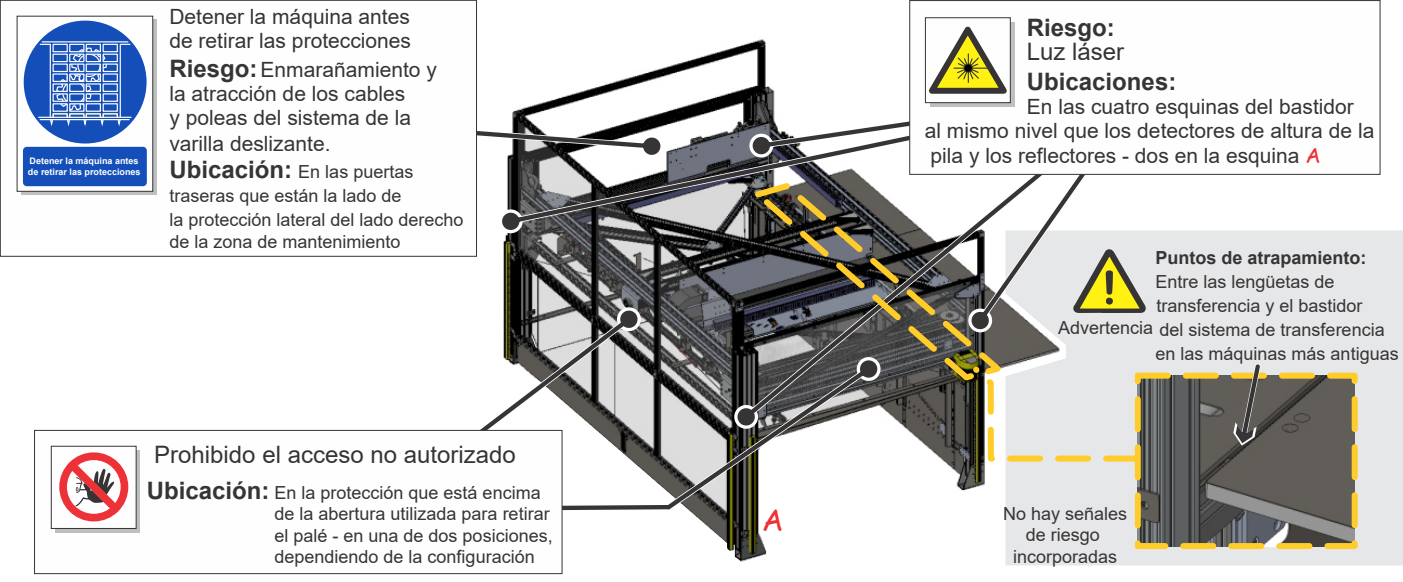
<style>
.page{position:relative;width:1403px;height:582px;background:#fff}
.page>*{position:absolute;margin:0;border:0;box-sizing:border-box;transform-origin:0 0}
.t1{font:30px "Comic Sans MS";color:#ed3237}
.t2{font:24px "Arial";color:#373435}
.t3{font:700 24px "Arial";color:#373435}
.t4{font:21px/24.3px "Arial";color:#373435}
.t5{font:18px/24px "Arial";color:#373435}
.t6{font:700 18px "Arial";color:#373435}
.t7{font:700 9px/10.8px "Arial";color:#fefefe}
.s1{font-weight:700;font-size:24px}
.s2{font-family:"Comic Sans MS";color:#ed3237}
</style>
<div class="page">
<img style="left:495px;top:43px;width:570px;height:532px">
<svg style="left:477px;top:114px;width:22px;height:44px"></svg>
<div style="left:0;top:0;width:477px;height:256px;border:1px solid #373435"></div>
<svg style="left:637px;top:360px;width:240px;height:151px"></svg>
<svg style="left:21px;top:20px;width:135px;height:175px"></svg>
<div style="left:17px;top:16px;width:136px;height:175px;background:#fefefe"></div>
<div style="left:23px;top:147px;width:124px;height:39px;background:#144fb9;border-radius:4px"></div>
<div style="left:24px;top:21px;width:123px;height:122px;background:#144fb9;border-radius:50%"></div>
<hr style="left:42px;top:41px;width:86px;height:1px;background:#fefefe">
<svg style="left:39px;top:43px;width:92px;height:86px"></svg>
<div style="left:52px;top:44px;width:16px;height:8px;border:1px solid #fefefe"></div>
<div style="left:69px;top:44px;width:15px;height:8px;border:1px solid #fefefe"></div>
<div style="left:86px;top:44px;width:15px;height:8px;border:1px solid #fefefe"></div>
<div style="left:103px;top:44px;width:15px;height:8px;border:1px solid #fefefe"></div>
<div style="left:52px;top:54px;width:16px;height:8px;border:1px solid #fefefe"></div>
<div style="left:69px;top:54px;width:15px;height:8px;border:1px solid #fefefe"></div>
<div style="left:86px;top:54px;width:15px;height:8px;border:1px solid #fefefe"></div>
<div style="left:103px;top:54px;width:15px;height:8px;border:1px solid #fefefe"></div>
<div style="left:52px;top:63px;width:16px;height:9px;border:1px solid #fefefe"></div>
<div style="left:69px;top:63px;width:15px;height:9px;border:1px solid #fefefe"></div>
<div style="left:86px;top:63px;width:15px;height:9px;border:1px solid #fefefe"></div>
<div style="left:103px;top:63px;width:15px;height:9px;border:1px solid #fefefe"></div>
<div style="left:52px;top:73px;width:16px;height:9px;border:1px solid #fefefe"></div>
<div style="left:69px;top:73px;width:15px;height:9px;border:1px solid #fefefe"></div>
<div style="left:86px;top:73px;width:15px;height:9px;border:1px solid #fefefe"></div>
<div style="left:103px;top:73px;width:15px;height:9px;border:1px solid #fefefe"></div>
<div style="left:52px;top:83px;width:16px;height:9px;border:1px solid #fefefe"></div>
<div style="left:69px;top:83px;width:15px;height:9px;border:1px solid #fefefe"></div>
<div style="left:86px;top:83px;width:15px;height:9px;border:1px solid #fefefe"></div>
<div style="left:103px;top:83px;width:15px;height:9px;border:1px solid #fefefe"></div>
<div style="left:53px;top:93px;width:15px;height:9px;border:1px solid #fefefe"></div>
<div style="left:69px;top:93px;width:15px;height:9px;border:1px solid #fefefe"></div>
<div style="left:86px;top:93px;width:15px;height:9px;border:1px solid #fefefe"></div>
<div style="left:103px;top:93px;width:15px;height:9px;border:1px solid #fefefe"></div>
<div style="left:53px;top:103px;width:15px;height:9px;border:1px solid #fefefe"></div>
<div style="left:69px;top:103px;width:15px;height:9px;border:1px solid #fefefe"></div>
<div style="left:86px;top:103px;width:15px;height:9px;border:1px solid #fefefe"></div>
<div style="left:103px;top:103px;width:15px;height:9px;border:1px solid #fefefe"></div>
<div style="left:52px;top:113px;width:16px;height:5px;border:1px solid #fefefe"></div>
<div style="left:69px;top:113px;width:15px;height:5px;border:1px solid #fefefe"></div>
<div style="left:86px;top:113px;width:15px;height:5px;border:1px solid #fefefe"></div>
<div style="left:103px;top:113px;width:15px;height:5px;border:1px solid #fefefe"></div>
<svg style="left:502px;top:87px;width:232px;height:143px"></svg>
<svg style="left:737px;top:87px;width:231px;height:338px"></svg>
<svg style="left:347px;top:310px;width:290px;height:224px"></svg>
<div style="left:34px;top:430px;width:528px;height:144px;background:#fefefe;border:1px solid #373435"></div>
<svg style="left:56px;top:450px;width:84px;height:82px"></svg>
<div style="left:51px;top:446px;width:85px;height:82px;background:#fefefe;border:1px solid #373435"></div>
<div style="left:59px;top:452px;width:69px;height:69px;border:8px solid #ed3237;border-radius:50%"></div>
<svg style="left:61px;top:454px;width:65px;height:65px"></svg>
<svg style="left:749px;top:179px;width:256px;height:205px;background:#64615a"></svg>
<div style="left:1005px;top:230px;width:397px;height:335px;background:#e6e7e8"></div>
<img style="left:1141px;top:379px;width:209px;height:163px">
<div style="left:1134px;top:372px;width:223px;height:177px;border:6px dashed #ffcc29"></div>
<svg style="left:1233px;top:363px;width:27px;height:82px;background:#797468"></svg>
<svg style="left:967px;top:361px;width:175px;height:103px;background:#d5d1c2"></svg>
<svg style="left:968px;top:175px;width:177px;height:157px"></svg>
<svg style="left:971px;top:175px;width:173px;height:154px"></svg>
<svg style="left:1073px;top:249px;width:72px;height:64px;background:#bbb775"></svg>
<div style="left:909px;top:0;width:471px;height:175px;background:#fefefe;border:1px solid #373435"></div>
<div style="left:925px;top:17px;width:85px;height:86px;background:#fefefe;border:1px solid #373435"></div>
<svg style="left:749px;top:21px;width:266px;height:136px"></svg>
<p class="t4" style="left:169px;top:4px;width:243px">Detener la máquina antes de retirar las protecciones</p>
<p class="t4" style="left:169px;top:58px;width:269px"><span class="s1">Riesgo:</span>Enmarañamiento y la atracción de los cables<br>y poleas del sistema de la varilla deslizante.</p>
<p class="t7" style="left:28px;top:155px;width:114px">Detener la máquina antes de retirar las protecciones</p>
<p class="t5" style="left:169px;top:160px;width:296px"><span class="s1">Ubicación:</span> En las puertas traseras que están la lado de<br>la protección lateral del lado derecho</p>
<p class="t5" style="left:169px;top:229px;width:233px">de la zona de mantenimiento</p>
<h2 class="t2" style="left:154px;top:437px;width:363px">Prohibido el acceso no autorizado</h2>
<p class="t5" style="left:274px;top:481px;width:280px;line-height:21.6px;text-indent:-128px"><span class="s1">Ubicación:</span> En la protección que está encima de la abertura utilizada para retirar el palé - en una de dos posiciones, dependiendo de la configuración</p>
<h1 class="t1" style="left:761px;top:498px;width:23px">A</h1>
<h2 class="t3" style="left:1026px;top:10px;width:90px">Riesgo:</h2>
<h2 class="t2" style="left:1026px;top:35px;width:99px">Luz láser</h2>
<h2 class="t3" style="left:1026px;top:65px;width:151px">Ubicaciones:</h2>
<p class="t4" style="left:924px;top:94px;width:451px;text-indent:102px">En las cuatro esquinas del bastidor al mismo nivel que los detectores de altura de la pila y los reflectores - dos en la esquina <span class="s2">A</span></p>
<p class="t6" style="left:1155px;top:245px;width:213px">Puntos de atrapamiento:</p>
<p class="t5" style="left:1155px;top:270px;width:245px">Entre las lengüetas de transferencia y el bastidor<br>del sistema de transferencia en las máquinas más antiguas</p>
<p class="t5" style="left:1057px;top:315px;width:97px">Advertencia</p>
<p class="t5" style="left:1003px;top:502px;width:126px;line-height:21.6px;text-align:center">No hay señales de riesgo incorporadas</p>
</div>
